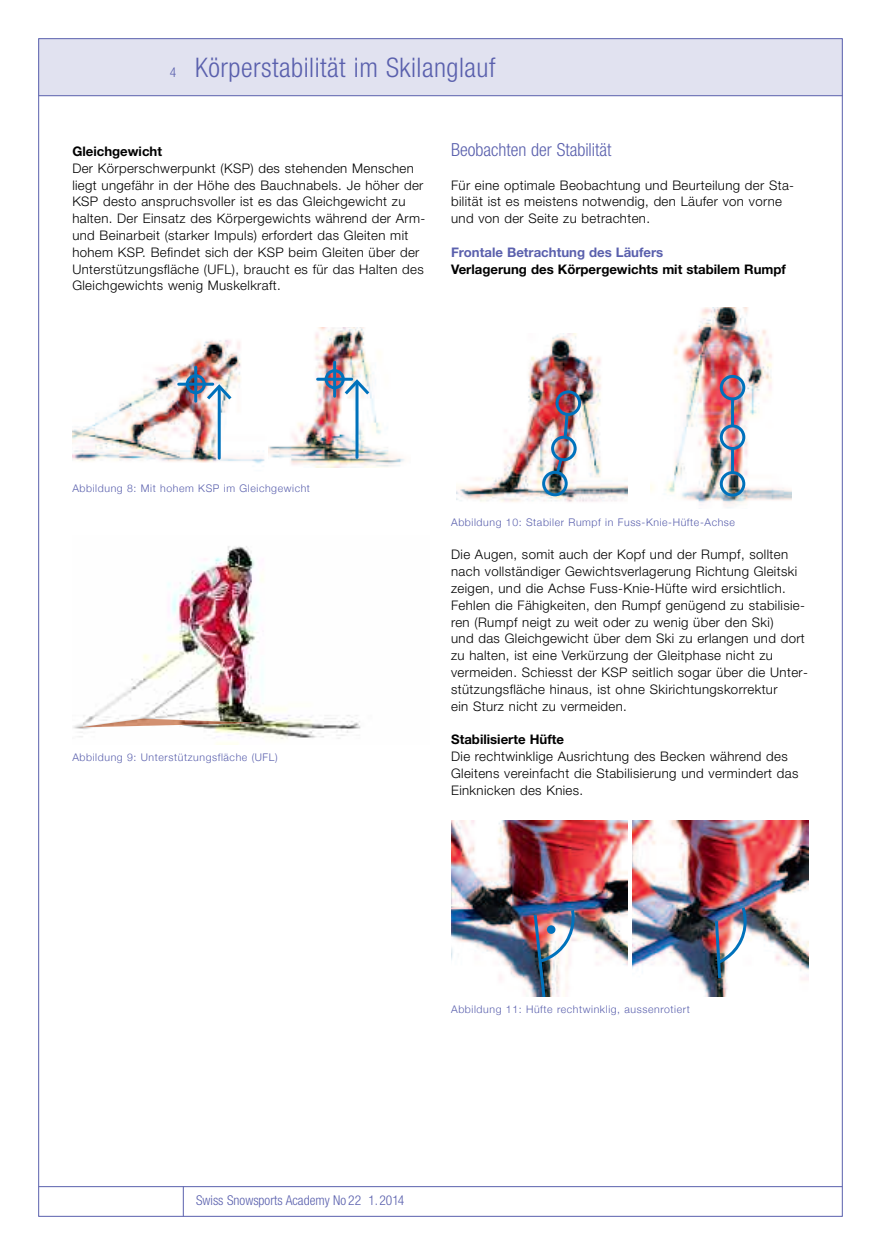
<style>
.page{position:relative;width:881px;height:1255px;background:#fff}
.page>*{position:absolute;margin:0;border:0;box-sizing:border-box;transform-origin:0 0}
.t1{font:300 condensed 27px "Helvetica Neue LT Std";letter-spacing:.02em;color:#5a60ad}
.t2{font:300 condensed 18px "Helvetica Neue LT Std";color:#5a60ad}
.t3{font:300 condensed 13.5px "Helvetica Neue LT Std";color:#5a60ad}
.t4{font:300 13.2px/16.8px "Helvetica Neue LT Std";letter-spacing:.03em;color:#000}
.t5{font:700 13.2px "Helvetica Neue LT Std";color:#000}
.t6{font:700 13.2px "Helvetica Neue LT Std";color:#5a60ad}
.t7{font:300 10.5px "Helvetica Neue";letter-spacing:.055em;color:#5a60ad}
.s1{font-size:13.5px}
</style>
<div class="page">
<div style="left:38px;top:39px;width:804px;height:56px;background:#e1e2f0"></div>
<hr style="left:39px;top:1186px;width:803px;height:1px;background:#5a60ad">
<hr style="left:183px;top:1186px;width:1px;height:30px;background:#5a60ad">
<hr style="left:39px;top:95px;width:803px;height:1px;background:#5a60ad">
<img style="left:72px;top:340px;width:193px;height:124px">
<div style="left:186px;top:374px;width:20px;height:20px;border:3px solid #0072bc;border-radius:50%"></div>
<hr style="left:194px;top:367px;width:3px;height:34px;background:#0072bc">
<hr style="left:179px;top:382px;width:34px;height:3px;background:#0072bc">
<hr style="left:218px;top:387px;width:3px;height:71px;background:#0072bc">
<svg style="left:207px;top:384px;width:24px;height:15px"></svg>
<img style="left:268px;top:327px;width:136px;height:140px">
<div style="left:324px;top:369px;width:20px;height:20px;border:3px solid #0072bc;border-radius:50%"></div>
<hr style="left:333px;top:362px;width:3px;height:34px;background:#0072bc">
<hr style="left:317px;top:378px;width:34px;height:3px;background:#0072bc">
<hr style="left:355px;top:382px;width:3px;height:75px;background:#0072bc">
<svg style="left:344px;top:379px;width:25px;height:15px"></svg>
<img style="left:73px;top:546px;width:288px;height:198px">
<img style="left:79px;top:718px;width:182px;height:9px">
<img style="left:451px;top:820px;width:176px;height:171px">
<img style="left:531px;top:907px;width:49px;height:89px">
<svg style="left:546px;top:925px;width:9px;height:9px"></svg>
<img style="left:632px;top:820px;width:176px;height:176px">
<img style="left:713px;top:904px;width:39px;height:77px">
<img style="left:456px;top:333px;width:171px;height:169px">
<img style="left:542px;top:390px;width:39px;height:106px">
<img style="left:650px;top:307px;width:141px;height:202px">
<svg style="left:719px;top:471px;width:26px;height:25px"></svg>
<svg style="left:719px;top:424px;width:26px;height:26px"></svg>
<svg style="left:719px;top:375px;width:26px;height:25px"></svg>
<hr style="left:730px;top:398px;width:3px;height:27px;background:#0072bc">
<hr style="left:730px;top:448px;width:3px;height:25px;background:#0072bc">
<h1 class="t1" style="left:170px;top:58px;width:327px"><span class="s1">4</span> Körperstabilität im Skilanglauf</h1>
<p class="t5" style="left:72px;top:146px;width:91px">Gleichgewicht</p>
<p class="t4" style="left:72px;top:161px;width:354px">Der Körperschwerpunkt (KSP) des stehenden Menschen liegt ungefähr in der Höhe des Bauchnabels. Je höher der KSP desto anspruchsvoller ist es das Gleichgewicht zu halten. Der Einsatz des Körpergewichts während der Arm&shy;und Beinarbeit (starker Impuls) erfordert das Gleiten mit hohem KSP. Befindet sich der KSP beim Gleiten über der Unterstützungsfläche (UFL), braucht es für das Halten des Gleichgewichts wenig Muskelkraft.</p>
<h2 class="t2" style="left:451px;top:143px;width:162px">Beobachten der Stabilität</h2>
<p class="t4" style="left:451px;top:178px;width:344px">Für eine optimale Beobachtung und Beurteilung der Sta&shy;bilität ist es meistens notwendig, den Läufer von vorne und von der Seite zu betrachten.</p>
<p class="t6" style="left:451px;top:247px;width:214px">Frontale Betrachtung des Läufers</p>
<p class="t5" style="left:451px;top:264px;width:336px">Verlagerung des Körpergewichts mit stabilem Rumpf</p>
<p class="t7" style="left:72px;top:482px;width:239px">Abbildung 8: Mit hohem KSP im Gleichgewicht</p>
<p class="t7" style="left:72px;top:751px;width:207px">Abbildung 9: Unterstützungsfläche (UFL)</p>
<p class="t7" style="left:451px;top:515px;width:285px">Abbildung 10: Stabiler Rumpf in Fuss-Knie-Hüfte-Achse</p>
<p class="t4" style="left:451px;top:547px;width:358px">Die Augen, somit auch der Kopf und der Rumpf, sollten nach vollständiger Gewichtsverlagerung Richtung Gleitski zeigen, und die Achse Fuss-Knie-Hüfte wird ersichtlich.<br>Fehlen die Fähigkeiten, den Rumpf genügend zu stabilisie&shy;ren (Rumpf neigt zu weit oder zu wenig über den Ski)<br>und das Gleichgewicht über dem Ski zu erlangen und dort zu halten, ist eine Verkürzung der Gleitphase nicht zu vermeiden. Schiesst der KSP seitlich sogar über die Unter&shy;stützungsfläche hinaus, ist ohne Skirichtungskorrektur<br>ein Sturz nicht zu vermeiden.</p>
<p class="t5" style="left:451px;top:734px;width:114px">Stabilisierte Hüfte</p>
<p class="t4" style="left:451px;top:749px;width:348px">Die rechtwinklige Ausrichtung des Becken während des<br>Gleitens vereinfacht die Stabilisierung und vermindert das<br>Einknicken des Knies.</p>
<p class="t7" style="left:451px;top:1003px;width:240px">Abbildung 11: Hüfte rechtwinklig, aussenrotiert</p>
<p class="t3" style="left:196px;top:1195px;width:210px">Swiss Snowsports Academy No 22 1.2014</p>
</div>
